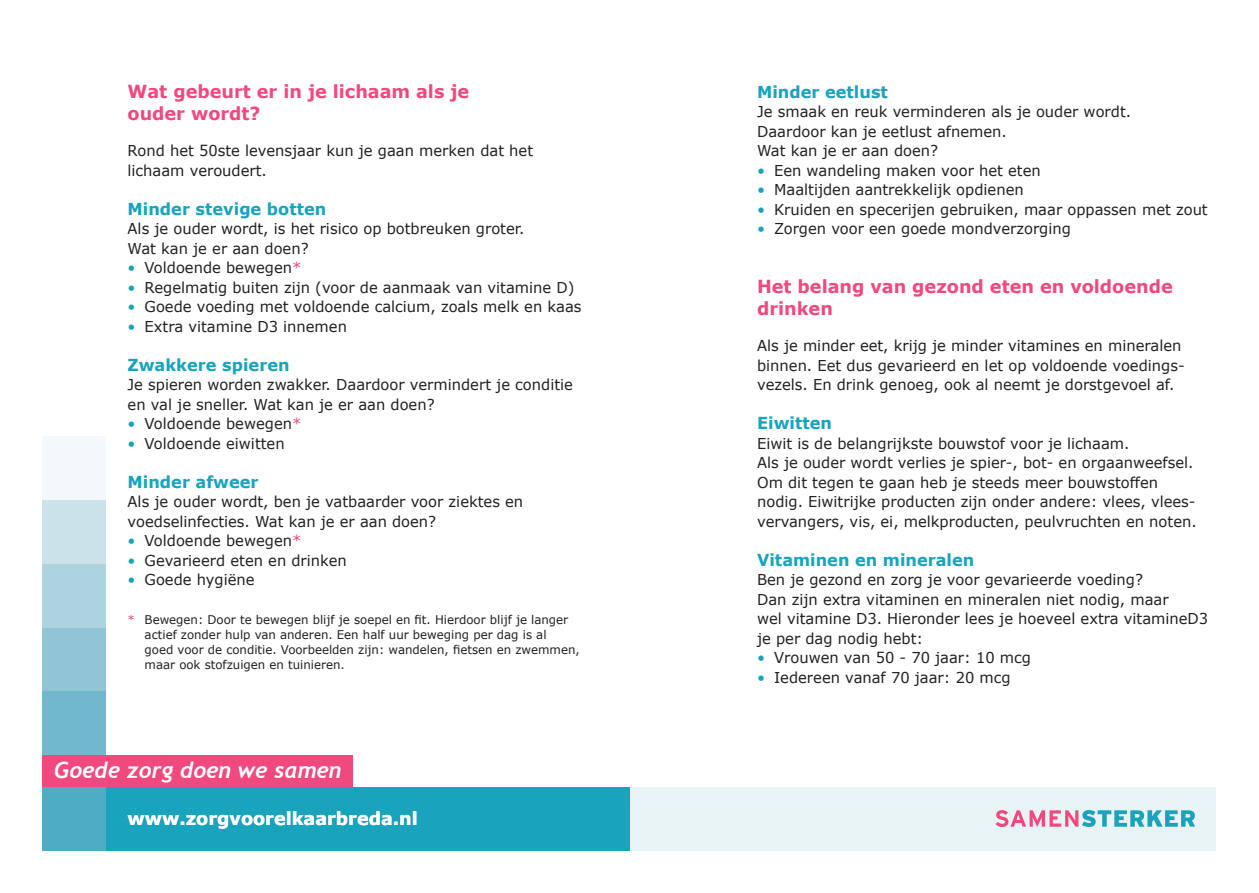
<style>
.page{position:relative;width:1259px;height:893px;background:#fff}
.page>*{position:absolute;margin:0;border:0;box-sizing:border-box;transform-origin:0 0}
.t1{font:italic 700 22.35px "Trebuchet";color:#fff}
.t2{font:700 18px/22.5px "Verdana";color:#f0497e}
.t3{font:700 18px "Verdana";color:#fff}
.t4{font:700 16.5px "Verdana";color:#19a3bc}
.t5{font:15px/19.5px "Verdana";color:#231f20}
.t6{font:12px/15px "Verdana";color:#231f20}
.s1{color:#19a3bc}
.s2{color:#f0497e}
</style>
<div class="page">
<div style="left:629px;top:787px;width:587px;height:63px;background:#e8f3f6"></div>
<div style="left:43px;top:787px;width:586px;height:63px;background:#19a3bc"></div>
<div style="left:43px;top:500px;width:63px;height:64px;background:#cbe2ea"></div>
<div style="left:43px;top:564px;width:63px;height:64px;background:#add3df"></div>
<div style="left:43px;top:628px;width:63px;height:63px;background:#8fc5d5"></div>
<div style="left:43px;top:691px;width:63px;height:64px;background:#70b8cc"></div>
<div style="left:43px;top:436px;width:63px;height:64px;background:#f3f9fa"></div>
<div style="left:43px;top:787px;width:63px;height:63px;background:#4cadc3"></div>
<div style="left:43px;top:755px;width:310px;height:32px;background:#f0497e"></div>
<svg style="left:995px;top:810px;width:200px;height:17px"></svg>
<p class="t2" style="left:128px;top:79px;width:343px">Wat gebeurt er in je lichaam als je ouder wordt?</p>
<p class="t5" style="left:128px;top:141px;width:407px">Rond het 50ste levensjaar kun je gaan merken dat het lichaam veroudert.</p>
<p class="t4" style="left:128px;top:197px;width:200px">Minder stevige botten</p>
<p class="t5" style="left:128px;top:219px;width:398px">Als je ouder wordt, is het risico op botbreuken groter.<br>Wat kan je er aan doen?</p>
<p class="t5" style="left:128px;top:258px;width:175px"><span class="s1">•</span> Voldoende bewegen<span class="s2">*</span></p>
<p class="t5" style="left:128px;top:277px;width:448px"><span class="s1">•</span> Regelmatig buiten zijn (voor de aanmaak van vitamine D)</p>
<p class="t5" style="left:128px;top:297px;width:455px"><span class="s1">•</span> Goede voeding met voldoende calcium, zoals melk en kaas</p>
<p class="t5" style="left:128px;top:316px;width:221px"><span class="s1">•</span> Extra vitamine D3 innemen</p>
<p class="t4" style="left:128px;top:353px;width:164px">Zwakkere spieren</p>
<p class="t5" style="left:128px;top:375px;width:447px">Je spieren worden zwakker. Daardoor vermindert je conditie en val je sneller. Wat kan je er aan doen?</p>
<p class="t5" style="left:128px;top:414px;width:175px"><span class="s1">•</span> Voldoende bewegen<span class="s2">*</span></p>
<p class="t5" style="left:128px;top:433px;width:159px"><span class="s1">•</span> Voldoende eiwitten</p>
<p class="t4" style="left:128px;top:470px;width:132px">Minder afweer</p>
<p class="t5" style="left:128px;top:492px;width:397px">Als je ouder wordt, ben je vatbaarder voor ziektes en voedselinfecties. Wat kan je er aan doen?</p>
<p class="t5" style="left:128px;top:531px;width:175px"><span class="s1">•</span> Voldoende bewegen<span class="s2">*</span></p>
<p class="t5" style="left:128px;top:550px;width:221px"><span class="s1">•</span> Gevarieerd eten en drinken</p>
<p class="t5" style="left:128px;top:570px;width:128px"><span class="s1">•</span> Goede hygiëne</p>
<p class="t6" style="left:145px;top:612px;width:437px;text-indent:-17px"><span class="s2">*</span> Bewegen: Door te bewegen blijf je soepel en fit. Hierdoor blijf je langer actief zonder hulp van anderen. Een half uur beweging per dag is al<br>goed voor de conditie. Voorbeelden zijn: wandelen, fietsen en zwemmen, maar ook stofzuigen en tuinieren.</p>
<h1 class="t1" style="left:54px;top:756px;width:289px">Goede zorg doen we samen</h1>
<p class="t3" style="left:128px;top:806px;width:292px">www.zorgvoorelkaarbreda.nl</p>
<p class="t4" style="left:757px;top:80px;width:132px">Minder eetlust</p>
<p class="t5" style="left:757px;top:102px;width:375px">Je smaak en reuk verminderen als je ouder wordt.<br>Daardoor kan je eetlust afnemen.<br>Wat kan je er aan doen?</p>
<p class="t5" style="left:757px;top:160px;width:285px"><span class="s1">•</span> Een wandeling maken voor het eten</p>
<p class="t5" style="left:757px;top:180px;width:268px"><span class="s1">•</span> Maaltijden aantrekkelijk opdienen</p>
<p class="t5" style="left:757px;top:199px;width:452px"><span class="s1">•</span> Kruiden en specerijen gebruiken, maar oppassen met zout</p>
<p class="t5" style="left:757px;top:219px;width:315px"><span class="s1">•</span> Zorgen voor een goede mondverzorging</p>
<p class="t2" style="left:757px;top:274px;width:417px">Het belang van gezond eten en voldoende drinken</p>
<p class="t5" style="left:757px;top:336px;width:427px;text-align:justify">Als je minder eet, krijg je minder vitamines en mineralen binnen. Eet dus gevarieerd en let op voldoende voedings&shy;vezels. En drink genoeg, ook al neemt je dorstgevoel af.</p>
<p class="t4" style="left:757px;top:411px;width:76px">Eiwitten</p>
<p class="t5" style="left:757px;top:433px;width:441px">Eiwit is de belangrijkste bouwstof voor je lichaam.<br>Als je ouder wordt verlies je spier-, bot- en orgaanweefsel.<br>Om dit tegen te gaan heb je steeds meer bouwstoffen nodig. Eiwitrijke producten zijn onder andere: vlees, vlees&shy;vervangers, vis, ei, melkproducten, peulvruchten en noten.</p>
<p class="t4" style="left:757px;top:548px;width:219px">Vitaminen en mineralen</p>
<p class="t5" style="left:757px;top:570px;width:453px">Ben je gezond en zorg je voor gevarieerde voeding?<br>Dan zijn extra vitaminen en mineralen niet nodig, maar<br>wel vitamine D3. Hieronder lees je hoeveel extra vitamineD3 je per dag nodig hebt:</p>
<p class="t5" style="left:757px;top:648px;width:275px"><span class="s1">•</span> Vrouwen van 50 - 70 jaar: 10 mcg</p>
<p class="t5" style="left:757px;top:667px;width:255px"><span class="s1">•</span> Iedereen vanaf 70 jaar: 20 mcg</p>
</div>
